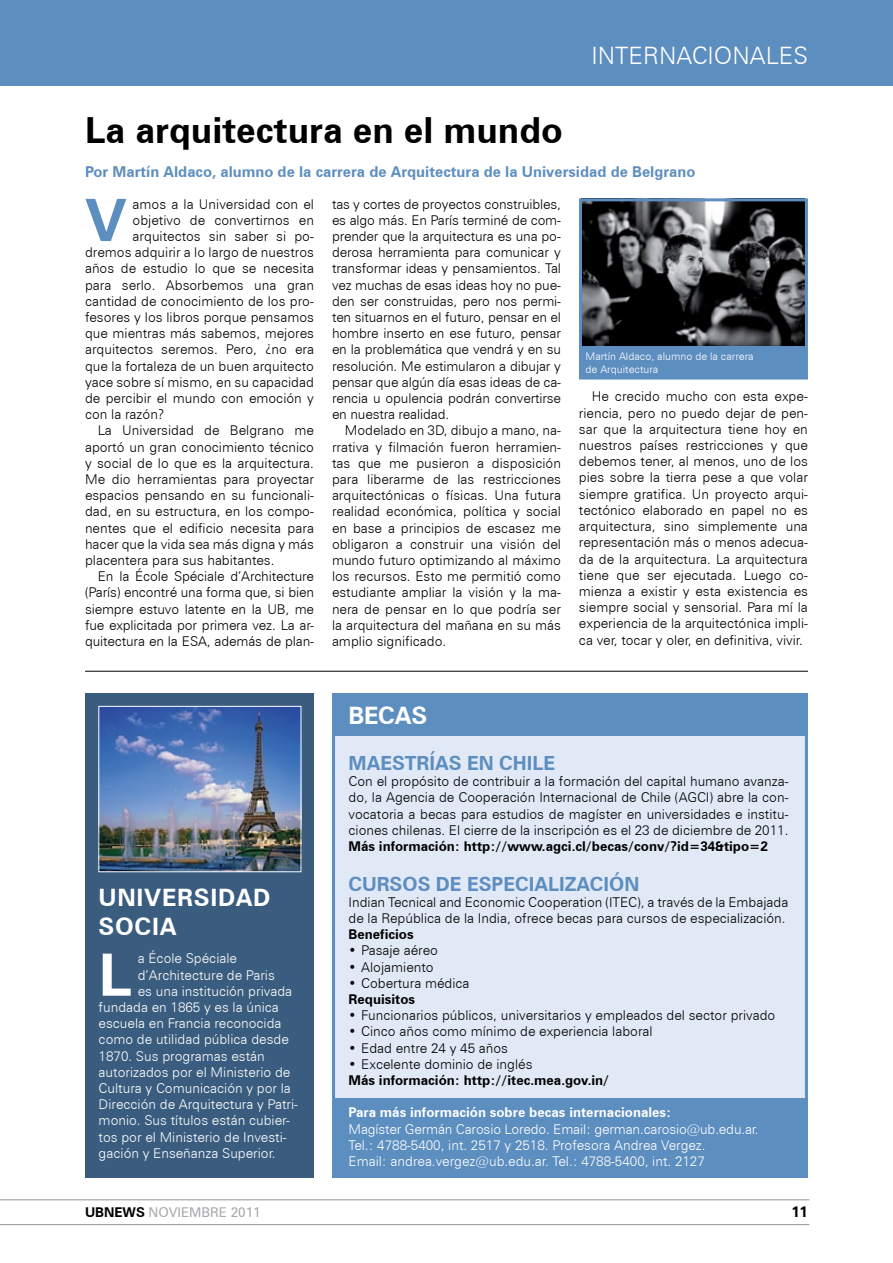
<style>
.page{position:relative;width:893px;height:1263px;background:#fff}
.page>*{position:absolute;margin:0;border:0;box-sizing:border-box;transform-origin:0 0}
.t1{font:700 58.5px "Zurich BT";color:#5d8ec0}
.t2{font:700 58.5px "Zurich BT";color:#fff}
.t3{font:700 36px "Zurich BT";color:#000}
.t4{font:700 24px/28.8px "Zurich BT";letter-spacing:.03em;color:#fff}
.t5{font:300 24px "Zurich BT";color:#fff}
.t6{font:700 19.5px "Zurich BT";color:#5d8ec0}
.t7{font:700 15px "Zurich BT";color:#5d8ec0}
.t8{font:700 15px "Zurich BT";color:#000}
.t9{font:300 13.5px/16.2px "Zurich BT";color:#000;text-align:justify}
.t10{font:300 13.5px/16.2px "Zurich BT";color:#fff}
.t11{font:700 13.5px "Zurich BT";color:#000}
.t12{font:700 13.5px "Zurich BT";color:#fff}
.t13{font:13.5px "Zurich BT";color:#a7a9ac}
.t14{font:300 10.5px/12.6px "Zurich BT";color:#fff}
.s1{font-weight:700;color:#000}
</style>
<div class="page">
<hr style="left:0;top:1199px;width:809px;height:1px;background:#939598">
<hr style="left:0;top:1224px;width:809px;height:1px;background:#939598">
<div style="left:332px;top:693px;width:476px;height:485px;background:#e1e8f6;border:3px solid #5d8ec0"></div>
<div style="left:0;top:0;width:893px;height:85px;background:#5d8ec0"></div>
<div style="left:86px;top:693px;width:228px;height:485px;background:#3a5c7f"></div>
<div style="left:332px;top:693px;width:476px;height:43px;background:#5d8ec0"></div>
<div style="left:332px;top:1098px;width:476px;height:80px;background:#5d8ec0"></div>
<div style="left:580px;top:200px;width:226px;height:178px;background:#5d8ec0"></div>
<img style="left:583px;top:202px;width:221px;height:143px">
<div style="left:579px;top:198px;width:229px;height:181px;border:3px solid #5d8ec0"></div>
<img style="left:100px;top:708px;width:199px;height:162px">
<div style="left:98px;top:706px;width:203px;height:166px;border:1px solid #fff"></div>
<hr style="left:85px;top:671px;width:723px;height:1px;background:#000">
<h3 class="t5" style="left:592px;top:41px;width:218px">INTERNACIONALES</h3>
<h2 class="t3" style="left:85px;top:108px;width:479px">La arquitectura en el mundo</h2>
<p class="t7" style="left:85px;top:162px;width:612px">Por Martín Aldaco, alumno de la carrera de Arquitectura de la Universidad de Belgrano</p>
<h1 class="t1" style="left:85px;top:185px;width:43px">V</h1>
<p class="t9" style="left:133px;top:196px;width:183px">amos a la Universidad con el</p>
<p class="t9" style="left:332px;top:196px;width:230px">tas y cortes de proyectos construibles, es algo más. En París terminé de com&shy;prender que la arquitectura es una po&shy;derosa herramienta para comunicar y transformar ideas y pensamientos. Tal vez muchas de esas ideas hoy no pue&shy;den ser construidas, pero nos permi&shy;ten situarnos en el futuro, pensar en el hombre inserto en ese futuro, pensar en la problemática que vendrá y en su resolución. Me estimularon a dibujar y pensar que algún día esas ideas de ca&shy;rencia u opulencia podrán convertirse en nuestra realidad.</p>
<p class="t9" style="left:332px;top:422px;width:230px;text-indent:13px">Modelado en 3D, dibujo a mano, na&shy;rrativa y filmación fueron herramien&shy;tas que me pusieron a disposición para liberarme de las restricciones arquitectónicas o físicas. Una futura realidad económica, política y social en base a principios de escasez me obligaron a construir una visión del mundo futuro optimizando al máximo los recursos. Esto me permitió como estudiante ampliar la visión y la ma&shy;nera de pensar en lo que podría ser la arquitectura del mañana en su más amplio significado.</p>
<p class="t9" style="left:133px;top:212px;width:183px">objetivo de convertirnos en</p>
<p class="t9" style="left:133px;top:228px;width:183px">arquitectos sin saber si po-</p>
<p class="t9" style="left:85px;top:244px;width:230px">dremos adquirir a lo largo de nuestros</p>
<p class="t9" style="left:85px;top:260px;width:230px">años de estudio lo que se necesita</p>
<p class="t9" style="left:85px;top:277px;width:230px">para serlo. Absorbemos una gran</p>
<p class="t9" style="left:85px;top:293px;width:230px">cantidad de conocimiento de los pro-</p>
<p class="t9" style="left:85px;top:309px;width:230px">fesores y los libros porque pensamos</p>
<p class="t9" style="left:85px;top:325px;width:230px">que mientras más sabemos, mejores</p>
<p class="t9" style="left:85px;top:341px;width:230px">arquitectos seremos. Pero, ¿no era</p>
<p class="t9" style="left:85px;top:358px;width:230px">que la fortaleza de un buen arquitecto</p>
<p class="t9" style="left:85px;top:374px;width:230px">yace sobre sí mismo, en su capacidad</p>
<p class="t9" style="left:85px;top:390px;width:230px">de percibir el mundo con emoción y</p>
<p class="t9" style="left:85px;top:406px;width:81px">con la razón?</p>
<p class="t9" style="left:98px;top:422px;width:218px">La Universidad de Belgrano me</p>
<p class="t9" style="left:85px;top:439px;width:230px">aportó un gran conocimiento técnico</p>
<p class="t9" style="left:85px;top:455px;width:230px">y social de lo que es la arquitectura.</p>
<p class="t9" style="left:85px;top:471px;width:230px">Me dio herramientas para proyectar</p>
<p class="t9" style="left:85px;top:487px;width:230px">espacios pensando en su funcionali-</p>
<p class="t9" style="left:85px;top:503px;width:230px">dad, en su estructura, en los compo-</p>
<p class="t9" style="left:85px;top:520px;width:230px">nentes que el edificio necesita para</p>
<p class="t9" style="left:85px;top:536px;width:230px">hacer que la vida sea más digna y más</p>
<p class="t9" style="left:85px;top:552px;width:191px">placentera para sus habitantes.</p>
<p class="t9" style="left:98px;top:568px;width:218px">En la École Spéciale d’Architecture</p>
<p class="t9" style="left:85px;top:584px;width:230px">(París) encontré una forma que, si bien</p>
<p class="t9" style="left:85px;top:601px;width:230px">siempre estuvo latente en la UB, me</p>
<p class="t9" style="left:85px;top:617px;width:230px">fue explicitada por primera vez. La ar-</p>
<p class="t9" style="left:85px;top:633px;width:230px">quitectura en la ESA, además de plan-</p>
<p class="t14" style="left:585px;top:350px;width:170px">Martín Aldaco, alumno de la carrera de Arquitectura</p>
<p class="t9" style="left:579px;top:388px;width:230px;text-indent:13px">He crecido mucho con esta expe&shy;riencia, pero no puedo dejar de pen&shy;sar que la arquitectura tiene hoy en nuestros países restricciones y que debemos tener, al menos, uno de los pies sobre la tierra pese a que volar siempre gratifica. Un proyecto arqui&shy;tectónico elaborado en papel no es arquitectura, sino simplemente una representación más o menos adecua&shy;da de la arquitectura. La arquitectura tiene que ser ejecutada. Luego co&shy;mienza a existir y esta existencia es siempre social y sensorial. Para mí la experiencia de la arquitectónica impli&shy;ca ver, tocar y oler, en definitiva, vivir.</p>
<h3 class="t4" style="left:99px;top:883px;width:171px">Universidad socia</h3>
<h1 class="t2" style="left:99px;top:939px;width:29px">L</h1>
<p class="t10" style="left:138px;top:950px;width:101px">a École Spéciale</p>
<p class="t10" style="left:138px;top:966px;width:139px">d’Architecture de Paris</p>
<p class="t10" style="left:138px;top:983px;width:156px">es una institución privada</p>
<p class="t10" style="left:99px;top:999px;width:182px">fundada en 1865 y es la única</p>
<p class="t10" style="left:99px;top:1015px;width:184px">escuela en Francia reconocida</p>
<p class="t10" style="left:99px;top:1031px;width:192px">como de utilidad pública desde</p>
<p class="t10" style="left:99px;top:1047px;width:168px">1870. Sus programas están</p>
<p class="t10" style="left:99px;top:1064px;width:193px">autorizados por el Ministerio de</p>
<p class="t10" style="left:99px;top:1080px;width:194px">Cultura y Comunicación y por la</p>
<p class="t10" style="left:99px;top:1096px;width:201px">Dirección de Arquitectura y Patri-</p>
<p class="t10" style="left:99px;top:1112px;width:193px">monio. Sus títulos están cubier-</p>
<p class="t10" style="left:99px;top:1128px;width:189px">tos por el Ministerio de Investi-</p>
<p class="t10" style="left:99px;top:1145px;width:178px">gación y Enseñanza Superior.</p>
<h3 class="t4" style="left:348px;top:701px;width:76px">Becas</h3>
<h3 class="t6" style="left:348px;top:751px;width:206px">Maestrías en Chile</h3>
<p class="t9" style="left:348px;top:773px;width:441px">Con el propósito de contribuir a la formación del capital humano avanza&shy;do, la Agencia de Cooperación Internacional de Chile (AGCI) abre la con&shy;vocatoria a becas para estudios de magíster en universidades e institu&shy;ciones chilenas. El cierre de la inscripción es el 23 de diciembre de 2011.</p>
<p class="t11" style="left:348px;top:838px;width:421px">Más información: http://www.agci.cl/becas/conv/?id=34&amp;tipo=2</p>
<h3 class="t6" style="left:348px;top:872px;width:132px">Cursos de espec</h3>
<h3 class="t6" style="left:529px;top:872px;width:109px">ialización</h3>
<p class="t9" style="left:348px;top:894px;width:441px">Indian Tecnical and Economic Cooperation (ITEC), a través de la Embajada de la República de la India, ofrece becas para cursos de especialización.</p>
<p class="t11" style="left:348px;top:926px;width:67px">Beneficios</p>
<p class="t9" style="left:348px;top:942px;width:91px">• Pasaje aéreo</p>
<p class="t9" style="left:348px;top:958px;width:87px">• Alojamiento</p>
<p class="t9" style="left:348px;top:975px;width:123px">• Cobertura médica</p>
<p class="t11" style="left:348px;top:991px;width:68px">Requisitos</p>
<p class="t9" style="left:348px;top:1007px;width:428px">• Funcionarios públicos, universitarios y empleados del sector privado</p>
<p class="t9" style="left:348px;top:1023px;width:306px">• Cinco años como mínimo de experiencia laboral</p>
<p class="t9" style="left:348px;top:1039px;width:161px">• Edad entre 24 y 45 años</p>
<p class="t9" style="left:348px;top:1056px;width:186px">• Excelente dominio de inglés</p>
<p class="t11" style="left:348px;top:1072px;width:262px">Más información: http://itec.mea.gov.in/</p>
<p class="t12" style="left:348px;top:1104px;width:324px">Para más información sobre becas internacionales:</p>
<p class="t10" style="left:348px;top:1120px;width:412px">Magíster Germán Carosio Loredo. Email: german.carosio@ub.edu.ar.<br>Tel.: 4788-5400, int. 2517 y 2518. Profesora Andrea Vergez.<br>Email: andrea.vergez@ub.edu.ar. Tel.: 4788-5400, int. 2127</p>
<p class="t13" style="left:85px;top:1204px;width:177px"><span class="s1">UBNEWS</span> NOVIEMBRE 2011</p>
<p class="t8" style="left:791px;top:1203px;width:18px">11</p>
</div>
